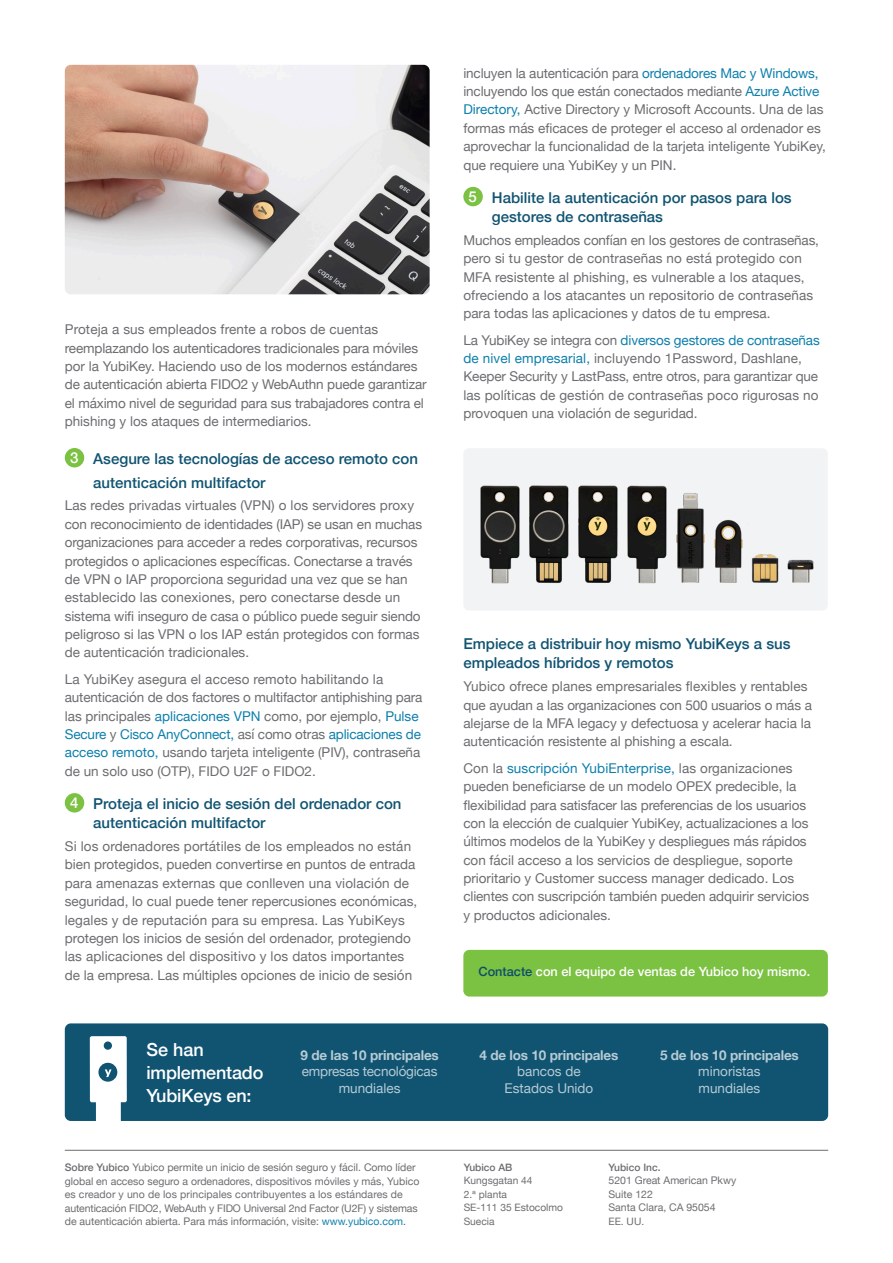
<style>
.page{position:relative;width:893px;height:1263px;background:#fff}
.page>*{position:absolute;margin:0;border:0;box-sizing:border-box;transform-origin:0 0}
.sub{font:500 18px/23.2px "Helvetica Neue";letter-spacing:-.01em;color:#fff}
.y-sub_indent{font:500 15px/19.5px "Helvetica Neue";color:#105472}
.y-sub{font:500 15px/19.5px "Helvetica Neue";color:#105472}
.body{font:500 15px "Helvetica Neue";color:#fff}
.y-body{font:13.5px/18.3px "Helvetica Neue";color:#6c6d70}
.t1{font:13.5px/16.5px "Helvetica Neue";color:#fff;text-align:center}
.t2{font:700 13.5px "Helvetica Neue";letter-spacing:-.015em;color:#fff}
.y-body-2{font:500 12.75px "Helvetica Neue";color:#fff}
.y-footer__About_Yubi{font:10.5px/13.5px "Helvetica Neue";color:#6c6d70}
.y-footer__About_Yubi-2{font:10.2px/13.5px "Helvetica Neue";color:#6c6d70}
.y-footer__About_Yubi-3{font:500 10.2px "Helvetica Neue";color:#6c6d70}
.s1{color:#0d7fac}
.s2{font-weight:500}
.s3{color:#0e4e6b}
</style>
<div class="page">
<img style="left:65px;top:65px;width:365px;height:229px">
<div style="left:65px;top:448px;width:19px;height:19px;background:#7bc142;border-radius:50%"></div>
<div style="left:65px;top:793px;width:19px;height:19px;background:#7bc142;border-radius:50%"></div>
<div style="left:463px;top:187px;width:20px;height:19px;background:#7bc142;border-radius:50%"></div>
<div style="left:463px;top:448px;width:365px;height:162px;background:#f1f3f5;border-radius:6px"></div>
<img style="left:480px;top:485px;width:334px;height:99px">
<div style="left:463px;top:950px;width:365px;height:46px;background:#7bc142;border-radius:6px"></div>
<div style="left:65px;top:1023px;width:763px;height:98px;background:#105472;border-radius:6px"></div>
<svg style="left:90px;top:1036px;width:37px;height:85px"></svg>
<hr style="left:65px;top:1150px;width:763px;height:1px;background:#6c6d70">
<p class="y-body" style="left:65px;top:321px;width:363px">Proteja a sus empleados frente a robos de cuentas reemplazando los autenticadores tradicionales para móviles por la YubiKey. Haciendo uso de los modernos estándares de autenticación abierta FIDO2 y WebAuthn puede garantizar el máximo nivel de seguridad para sus trabajadores contra el phishing y los ataques de intermediarios.</p>
<p class="body" style="left:70px;top:445px;width:10px">3</p>
<p class="y-sub_indent" style="left:93px;top:445px;width:326px;line-height:24px">Asegure las tecnologías de acceso remoto con autenticación multifactor</p>
<p class="y-body" style="left:65px;top:497px;width:359px">Las redes privadas virtuales (VPN) o los servidores proxy con reconocimiento de identidades (IAP) se usan en muchas organizaciones para acceder a redes corporativas, recursos protegidos o aplicaciones específicas. Conectarse a través de VPN o IAP proporciona seguridad una vez que se han establecido las conexiones, pero conectarse desde un sistema wifi inseguro de casa o público puede seguir siendo peligroso si las VPN o los IAP están protegidos con formas de autenticación tradicionales.</p>
<p class="y-body" style="left:65px;top:671px;width:359px">La YubiKey asegura el acceso remoto habilitando la autenticación de dos factores o multifactor antiphishing para las principales <span class="s1">aplicaciones VPN</span> como, por ejemplo, <span class="s1">Pulse Secure</span> y <span class="s1">Cisco AnyConnect,</span> así como otras <span class="s1">aplicaciones de acceso remoto,</span> usando tarjeta inteligente (PIV), contraseña de un solo uso (OTP), FIDO U2F o FIDO2.</p>
<p class="body" style="left:70px;top:790px;width:10px">4</p>
<p class="y-sub_indent" style="left:93px;top:792px;width:310px">Proteja el inicio de sesión del ordenador con autenticación multifactor</p>
<p class="y-body" style="left:65px;top:838px;width:354px">Si los ordenadores portátiles de los empleados no están bien protegidos, pueden convertirse en puntos de entrada para amenazas externas que conlleven una violación de seguridad, lo cual puede tener repercusiones económicas, legales y de reputación para su empresa. Las YubiKeys protegen los inicios de sesión del ordenador, protegiendo las aplicaciones del dispositivo y los datos importantes de la empresa. Las múltiples opciones de inicio de sesión</p>
<p class="sub" style="left:146px;top:1036px;width:119px">Se han implementado<br>YubiKeys en:</p>
<p class="t2" style="left:301px;top:1044px;width:140px">9 de las 10 principales</p>
<p class="t1" style="left:302px;top:1064px;width:137px">empresas tecnológicas mundiales</p>
<p class="y-footer__About_Yubi" style="left:65px;top:1161px;width:356px"><span class="s2">Sobre Yubico</span> Yubico permite un inicio de sesión seguro y fácil. Como líder global en acceso seguro a ordenadores, dispositivos móviles y más, Yubico es creador y uno de los principales contribuyentes a los estándares de autenticación FIDO2, WebAuth y FIDO Universal 2nd Factor (U2F) y sistemas de autenticación abierta. Para más información, visite: <span class="s1">www.yubico.com.</span></p>
<p class="y-body" style="left:463px;top:64px;width:364px">incluyen la autenticación para <span class="s1">ordenadores Mac y Windows, </span>incluyendo los que están conectados mediante <span class="s1">Azure Active Directory,</span> Active Directory y Microsoft Accounts. Una de las formas más eficaces de proteger el acceso al ordenador es aprovechar la funcionalidad de la tarjeta inteligente YubiKey, que requiere una YubiKey y un PIN.</p>
<p class="body" style="left:469px;top:184px;width:10px">5</p>
<p class="y-sub_indent" style="left:492px;top:186px;width:301px">Habilite la autenticación por pasos para los gestores de contraseñas</p>
<p class="y-body" style="left:463px;top:231px;width:357px">Muchos empleados confían en los gestores de contraseñas, pero si tu gestor de contraseñas no está protegido con MFA resistente al phishing, es vulnerable a los ataques, ofreciendo a los atacantes un repositorio de contraseñas para todas las aplicaciones y datos de tu empresa.</p>
<p class="y-body" style="left:463px;top:332px;width:358px">La YubiKey se integra con <span class="s1">diversos gestores de contraseñas de nivel empresarial,</span> incluyendo 1Password, Dashlane, Keeper Security y LastPass, entre otros, para garantizar que las políticas de gestión de contraseñas poco rigurosas no provoquen una violación de seguridad.</p>
<p class="y-sub" style="left:463px;top:633px;width:329px">Empiece a distribuir hoy mismo YubiKeys a sus empleados híbridos y remotos</p>
<p class="y-body" style="left:463px;top:678px;width:350px">Yubico ofrece planes empresariales flexibles y rentables que ayudan a las organizaciones con 500 usuarios o más a alejarse de la MFA legacy y defectuosa y acelerar hacia la autenticación resistente al phishing a escala.</p>
<p class="y-body" style="left:463px;top:760px;width:347px">Con la <span class="s1">suscripción YubiEnterprise,</span> las organizaciones pueden beneficiarse de un modelo OPEX predecible, la flexibilidad para satisfacer las preferencias de los usuarios con la elección de cualquier YubiKey, actualizaciones a los últimos modelos de la YubiKey y despliegues más rápidos con fácil acceso a los servicios de despliegue, soporte prioritario y Customer success manager dedicado. Los clientes con suscripción también pueden adquirir servicios y productos adicionales.</p>
<p class="y-body-2" style="left:478px;top:961px;width:333px"><span class="s3">Contacte</span> con el equipo de ventas de Yubico hoy mismo.</p>
<p class="t2" style="left:480px;top:1044px;width:140px">4 de los 10 principales</p>
<p class="t1" style="left:505px;top:1064px;width:90px">bancos de<br>Estados Unido</p>
<p class="t2" style="left:660px;top:1044px;width:140px">5 de los 10 principales</p>
<p class="t1" style="left:698px;top:1064px;width:64px;text-align:left">minoristas mundiales</p>
<p class="y-footer__About_Yubi-3" style="left:464px;top:1159px;width:50px">Yubico AB</p>
<p class="y-footer__About_Yubi-2" style="left:464px;top:1174px;width:70px">Kungsgatan 44<br>2.ª planta</p>
<p class="y-footer__About_Yubi-2" style="left:464px;top:1201px;width:101px">SE-111 35 Estocolmo<br>Suecia</p>
<p class="y-footer__About_Yubi-3" style="left:608px;top:1159px;width:54px">Yubico Inc.</p>
<p class="y-footer__About_Yubi" style="left:608px;top:1174px;width:129px">5201 Great American Pkwy<br>Suite 122<br>Santa Clara, CA 95054</p>
<p class="y-footer__About_Yubi-2" style="left:608px;top:1215px;width:37px">EE. UU.</p>
</div>
